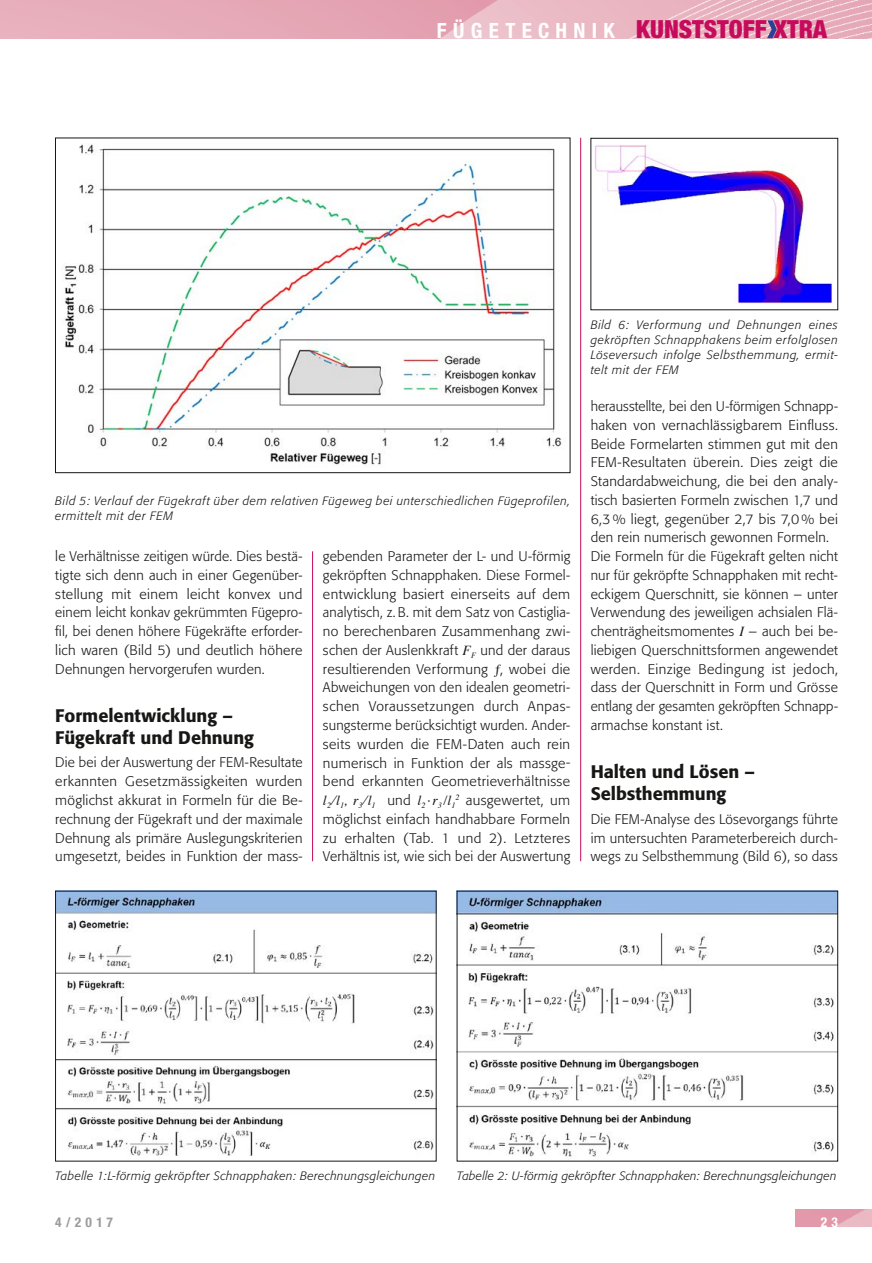
<style>
.page{position:relative;width:872px;height:1263px;background:#fff}
.page>*{position:absolute;margin:0;border:0;box-sizing:border-box;transform-origin:0 0}
.t1{font:900 condensed 25.05px "Helvetica Neue";color:#c70b5c}
.t2{font:500 18px/21.6px "Formata";color:#181716}
.t3{font:300 13.8px/18.8px "Formata";letter-spacing:.02em;color:#181716;text-align:justify}
.t4{font:700 condensed 13.5px "Helvetica Neue LT Std";color:#9c9c9d}
.t5{font:700 condensed 13.5px "Helvetica Neue LT Std";color:#fff}
.t6{font:italic 300 12px/15px "Formata";letter-spacing:.04em;color:#181716}
.t7{font:italic 300 12px "Formata";letter-spacing:.02em;color:#181716}
.s1{font-family:"Helvetica Neue LT Std";font-weight:700;font-size:21px;color:#fff}
.s2{font-family:"Times";font-weight:400;font-style:italic}
</style>
<div class="page">
<img style="left:0;top:0;width:872px;height:38px">
<svg style="left:767px;top:20px;width:9px;height:18px"></svg>
<img style="left:595px;top:145px;width:238px;height:159px">
<img style="left:64px;top:144px;width:498px;height:321px">
<img style="left:57px;top:893px;width:377px;height:263px">
<img style="left:459px;top:893px;width:377px;height:264px">
<img style="left:795px;top:1210px;width:77px;height:17px">
<hr style="left:312px;top:551px;width:1px;height:310px;background:#c70b5c">
<hr style="left:580px;top:138px;width:1px;height:723px;background:#c70b5c">
<h1 class="t1" style="left:437px;top:14px;width:391px"><span class="s1">F Ü G E T ECH N IK</span> KUNSTSTOFF XTRA</h1>
<p class="t6" style="left:55px;top:493px;width:516px">Bild 5: Verlauf der Fügekraft über dem relativen Fügeweg bei unterschiedlichen Fügeprofilen, ermittelt mit der FEM</p>
<p class="t3" style="left:55px;top:547px;width:249px">le Verhältnisse zeitigen würde. Dies bestä&shy;tigte sich denn auch in einer Gegenüber&shy;stellung mit einem leicht konvex und einem leicht konkav gekrümmten Fügepro&shy;fil, bei denen höhere Fügekräfte erforder&shy;lich waren (Bild 5) und deutlich höhere Dehnungen hervorgerufen wurden.</p>
<h2 class="t2" style="left:55px;top:705px;width:200px">Formelentwicklung –<br>Fügekraft und Dehnung</h2>
<p class="t3" style="left:55px;top:753px;width:249px">Die bei der Auswertung der FEM-Resultate erkannten Gesetzmässigkeiten wurden möglichst akkurat in Formeln für die Be&shy;rechnung der Fügekraft und der maximale Dehnung als primäre Auslegungskriterien umgesetzt, beides in Funktion der mass-</p>
<p class="t3" style="left:323px;top:547px;width:249px">gebenden Parameter der L- und U-förmig gekröpften Schnapphaken. Diese Formel&shy;entwicklung basiert einerseits auf dem analytisch, z. B. mit dem Satz von Castiglia&shy;no berechenbaren Zusammenhang zwi&shy;schen der Auslenkkraft <span class="s2">F</span><sub>F</sub> und der daraus resultierenden Verformung <span class="s2">ƒ</span>, wobei die Abweichungen von den idealen geometri&shy;schen Voraussetzungen durch Anpas&shy;sungsterme berücksichtigt wurden. Ander&shy;seits wurden die FEM-Daten auch rein numerisch in Funktion der als massge&shy;bend erkannten Geometrieverhältnisse <span class="s2">l</span><sub>2</sub> <span class="s2">⁄l</span><sub>1</sub><span class="s2">, r</span><sub>3</sub> <span class="s2">⁄l</span><sub>1</sub> und <span class="s2">l</span><sub>2</sub> <span class="s2">·r</span><sub>3</sub> <span class="s2">/l</span><sub>1</sub><sup>2</sup> ausgewertet, um möglichst einfach handhabbare Formeln zu erhalten (Tab. 1 und 2). Letzteres Verhältnis ist, wie sich bei der Auswertung</p>
<p class="t6" style="left:590px;top:317px;width:249px;text-align:justify">Bild 6: Verformung und Dehnungen eines gekröpften Schnapphakens beim erfolglosen Löseversuch infolge Selbsthemmung, ermit&shy;telt mit der FEM</p>
<p class="t3" style="left:590px;top:397px;width:249px;text-align:left">herausstellte, bei den U-förmigen Schnapp&shy;haken von vernachlässigbarem Einfluss.<br>Beide Formelarten stimmen gut mit den FEM-Resultaten überein. Dies zeigt die Standardabweichung, die bei den analy&shy;tisch basierten Formeln zwischen 1,7 und 6,3% liegt, gegenüber 2,7 bis 7,0% bei den rein numerisch gewonnen Formeln.<br>Die Formeln für die Fügekraft gelten nicht nur für gekröpfte Schnapphaken mit recht&shy;eckigem Querschnitt, sie können – unter Verwendung des jeweiligen achsialen Flä&shy;chenträgheitsmomentes <span class="s2">I</span> – auch bei be&shy;liebigen Querschnittsformen angewendet werden. Einzige Bedingung ist jedoch, dass der Querschnitt in Form und Grösse entlang der gesamten gekröpften Schnapp&shy;armachse konstant ist.</p>
<h2 class="t2" style="left:590px;top:761px;width:166px">Halten und Lösen –<br>Selbsthemmung</h2>
<p class="t3" style="left:590px;top:810px;width:249px">Die FEM-Analyse des Lösevorgangs führte im untersuchten Parameterbereich durch&shy;wegs zu Selbsthemmung (Bild 6), so dass</p>
<p class="t6" style="left:55px;top:1168px;width:381px">Tabelle 1:L-förmig gekröpfter Schnapphaken: Berechnungsgleichungen</p>
<p class="t7" style="left:457px;top:1169px;width:381px">Tabelle 2: U-förmig gekröpfter Schnapphaken: Berechnungsgleichungen</p>
<p class="t4" style="left:55px;top:1214px;width:59px">4/2017</p>
<p class="t5" style="left:820px;top:1214px;width:19px">2 3</p>
</div>
